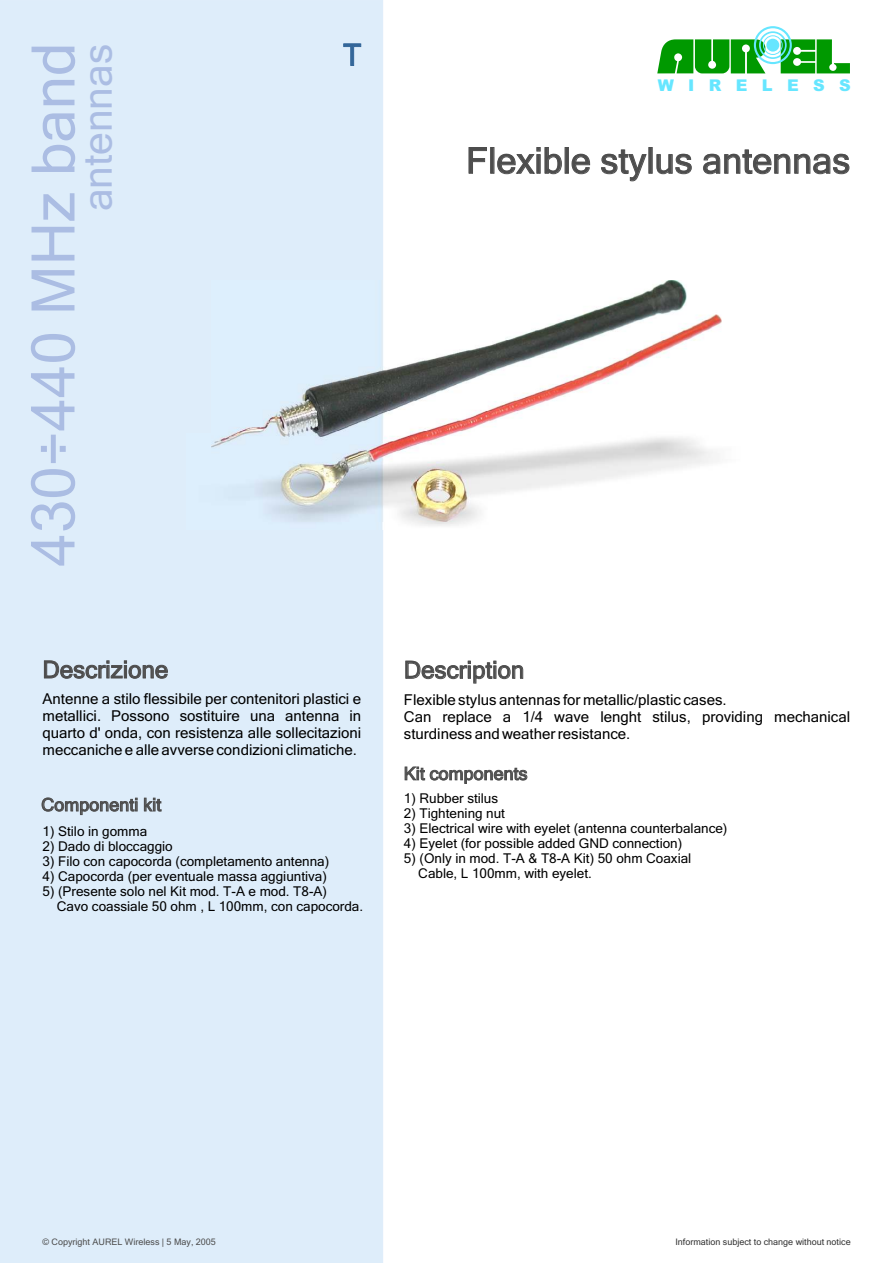
<style>
.page{position:relative;width:894px;height:1263px;background:#fff}
.page>*{position:absolute;margin:0;border:0;box-sizing:border-box;transform-origin:0 0}
.t1{font:60px "Microsoft Sans Serif";color:#abbde3}
.t2{font:40.65px "Microsoft Sans Serif";color:#abbde3}
.t3{font:36px "Microsoft Sans Serif";color:#4d4d4d}
.t4{font:30px "Microsoft Sans Serif";color:#369}
.t5{font:24px "Microsoft Sans Serif";color:#4d4d4d}
.t6{font:18px "Microsoft Sans Serif";color:#4d4d4d}
.t7{font:900 16.2px "Arial";letter-spacing:.89em;color:#66e6ff}
.t8{font:15px/17px "Microsoft Sans Serif";color:#000}
.t9{font:13.5px/15px "Microsoft Sans Serif";color:#000}
.t10{font:9px "Microsoft Sans Serif";color:#333}
.t11{font:9px "Microsoft Sans Serif";color:#4d4d4d}
</style>
<div class="page">
<div style="left:0;top:0;width:383px;height:1263px;background:#deedfa"></div>
<svg style="left:657px;top:39px;width:112px;height:34px;background:#31ad33"></svg>
<svg style="left:781px;top:39px;width:69px;height:34px"></svg>
<div style="left:766px;top:39px;width:13px;height:13px;background:#66e6ff;border-radius:50%"></div>
<div style="left:763px;top:35px;width:20px;height:20px;border:1px solid #66e6ff;border-radius:50%"></div>
<div style="left:759px;top:31px;width:28px;height:28px;border:2px solid #66e6ff;border-radius:50%"></div>
<div style="left:754px;top:26px;width:38px;height:38px;border:2px solid #66e6ff;border-radius:50%"></div>
<img style="left:211px;top:281px;width:510px;height:241px">
<h1 class="t1" style="left:31px;top:567px;width:525px;rotate:-90deg">430÷440 MHz band</h1>
<h2 class="t2" style="left:82px;top:211px;width:169px;rotate:-90deg">antennas</h2>
<h3 class="t4" style="left:343px;top:44px;width:20px">T</h3>
<p class="t7" style="left:658px;top:80px;width:195px">WIRELESS</p>
<h3 class="t3" style="left:466px;top:147px;width:386px">Flexible stylus antennas</h3>
<h3 class="t5" style="left:43px;top:661px;width:127px">Descrizione</h3>
<h3 class="t5" style="left:404px;top:661px;width:122px">Description</h3>
<p class="t8" style="left:43px;top:692px;width:320px;text-align:justify">Antenne a stilo flessibile per contenitori plastici e metallici. Possono sostituire una antenna in quarto d' onda, con resistenza alle sollecitazioni meccaniche e alle avverse condizioni climatiche.</p>
<h3 class="t6" style="left:41px;top:798px;width:122px">Componenti kit</h3>
<p class="t9" style="left:43px;top:825px;width:106px">1) Stilo in gomma</p>
<p class="t9" style="left:43px;top:840px;width:132px">2) Dado di bloccaggio</p>
<p class="t9" style="left:43px;top:855px;width:288px">3) Filo con capocorda (completamento antenna)</p>
<p class="t9" style="left:43px;top:870px;width:286px">4) Capocorda (per eventuale massa aggiuntiva)</p>
<p class="t9" style="left:57px;top:885px;width:308px;text-indent:-14px">5) (Presente solo nel Kit mod. T-A e mod. T8-A)<br>Cavo coassiale 50 ohm , L 100mm, con capocorda.</p>
<p class="t8" style="left:404px;top:693px;width:448px">Flexible stylus antennas for metallic/plastic cases.<br>Can replace a 1/4 wave lenght stilus, providing mechanical sturdiness and weather resistance.</p>
<h3 class="t6" style="left:404px;top:767px;width:125px">Kit components</h3>
<p class="t9" style="left:404px;top:792px;width:96px">1) Rubber stilus</p>
<p class="t9" style="left:404px;top:807px;width:103px">2) Tightening nut</p>
<p class="t9" style="left:404px;top:822px;width:325px">3) Electrical wire with eyelet (antenna counterbalance)</p>
<p class="t9" style="left:404px;top:837px;width:280px">4) Eyelet (for possible added GND connection)</p>
<p class="t9" style="left:418px;top:852px;width:275px;text-indent:-14px">5) (Only in mod. T-A &amp; T8-A Kit) 50 ohm Coaxial<br>Cable, L 100mm, with eyelet.</p>
<p class="t11" style="left:43px;top:1239px;width:175px">© Copyright AUREL Wireless | 5 May, 2005</p>
<p class="t10" style="left:675px;top:1239px;width:177px">Information subject to change without notice</p>
</div>
